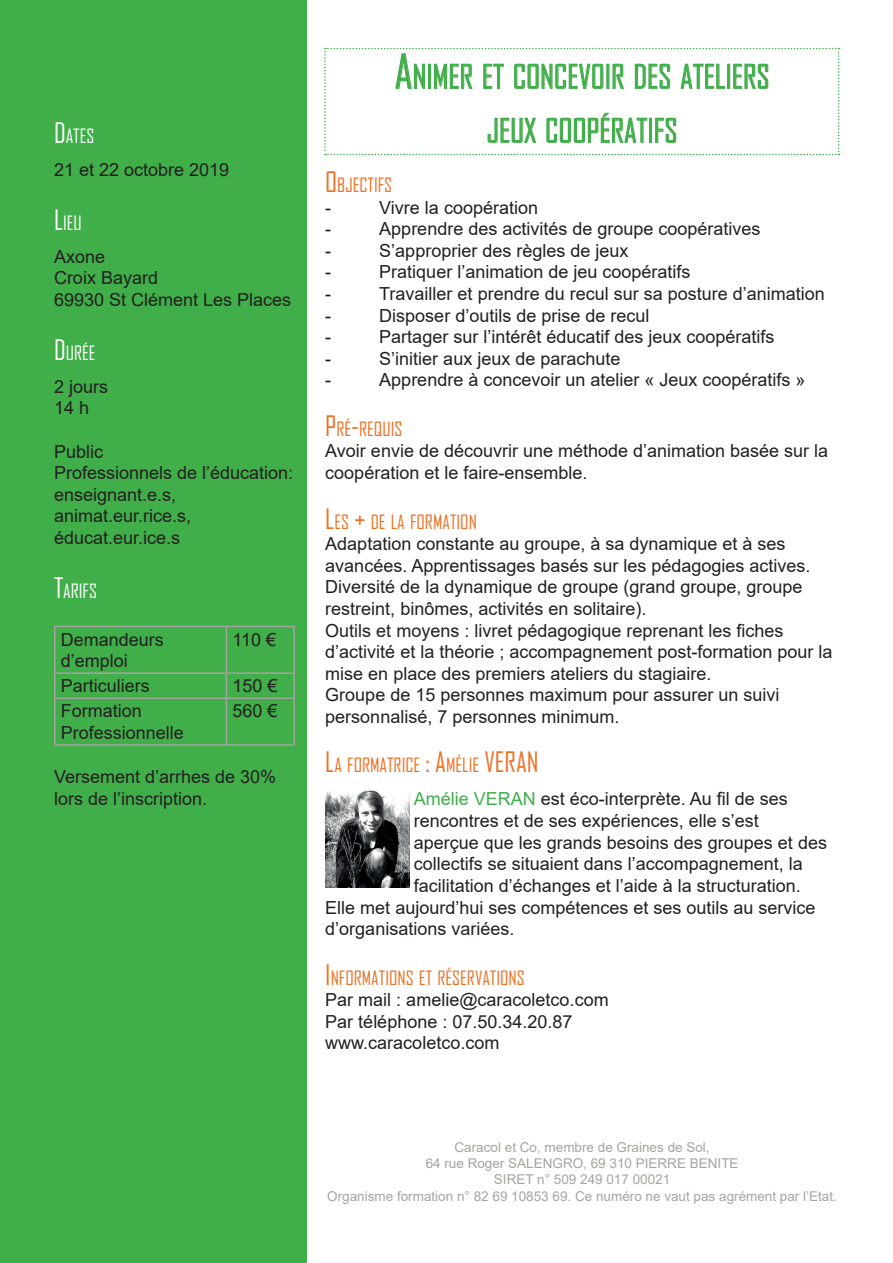
<style>
.page{position:relative;width:893px;height:1263px;background:#fff}
.page>*{position:absolute;margin:0;border:0;box-sizing:border-box;transform-origin:0 0}
.t1{font:31.5px/54px "Agency FB";color:#40ae49;text-align:center}
.t2{font:18.9px "Agency FB";color:#ed7023}
.t3{font:18.9px "Agency FB";color:#fff}
.t4{font:18px/21.6px "Arial";color:#231f20}
.t5{font:13.5px/16.2px "Arial";color:#a5a49f;text-align:center}
.s1{font-size:27px}
.s2{font-size:45px}
.s3{color:#40ae49}
</style>
<div class="page">
<div style="left:0;top:0;width:306px;height:1263px;background:#40ae49"></div>
<hr style="left:226px;top:627px;width:1px;height:45px;background:#a5a49f">
<hr style="left:54px;top:672px;width:172px;height:2px;background:#a5a49f">
<hr style="left:226px;top:672px;width:69px;height:2px;background:#a5a49f">
<svg style="left:226px;top:674px;width:1px;height:23px"></svg>
<hr style="left:54px;top:697px;width:172px;height:2px;background:#a5a49f">
<hr style="left:226px;top:697px;width:69px;height:2px;background:#a5a49f">
<hr style="left:226px;top:699px;width:1px;height:45px;background:#a5a49f">
<hr style="left:54px;top:626px;width:172px;height:1px;background:#a5a49f">
<hr style="left:54px;top:627px;width:2px;height:45px;background:#a5a49f">
<hr style="left:226px;top:626px;width:69px;height:1px;background:#a5a49f">
<hr style="left:293px;top:627px;width:2px;height:45px;background:#a5a49f">
<hr style="left:54px;top:674px;width:2px;height:23px;background:#a5a49f">
<hr style="left:293px;top:674px;width:2px;height:23px;background:#a5a49f">
<hr style="left:54px;top:699px;width:2px;height:45px;background:#a5a49f">
<hr style="left:293px;top:699px;width:2px;height:45px;background:#a5a49f">
<hr style="left:54px;top:744px;width:172px;height:2px;background:#a5a49f">
<hr style="left:226px;top:744px;width:69px;height:2px;background:#a5a49f">
<svg style="left:324px;top:48px;width:516px;height:107px"></svg>
<img style="left:325px;top:790px;width:84px;height:97px">
<p class="t3" style="left:54px;top:124px;width:42px"><span class="s1">D</span>ATES</p>
<p class="t4" style="left:54px;top:158px;width:177px">21 et 22 octobre 2019</p>
<p class="t3" style="left:54px;top:211px;width:29px"><span class="s1">L</span>IEU</p>
<p class="t4" style="left:54px;top:245px;width:239px">Axone<br>Croix Bayard<br>69930 St Clément Les Places</p>
<p class="t3" style="left:54px;top:341px;width:43px"><span class="s1">D</span>URÉE</p>
<p class="t4" style="left:54px;top:376px;width:56px">2 jours<br>14 h</p>
<p class="t4" style="left:54px;top:440px;width:241px">Public<br>Professionnels de l’éducation: enseignant.e.s, animat.eur.rice.s, éducat.eur.ice.s</p>
<p class="t3" style="left:54px;top:579px;width:44px"><span class="s1">T</span>ARIFS</p>
<p class="t4" style="left:61px;top:628px;width:105px">Demandeurs d’emploi</p>
<p class="t4" style="left:232px;top:628px;width:45px">110 €</p>
<p class="t4" style="left:61px;top:675px;width:91px">Particuliers</p>
<p class="t4" style="left:232px;top:675px;width:47px">150 €</p>
<p class="t4" style="left:61px;top:700px;width:125px">Formation<br>Professionnelle</p>
<p class="t4" style="left:232px;top:700px;width:47px">560 €</p>
<p class="t4" style="left:54px;top:766px;width:224px">Versement d’arrhes de 30% lors de l’inscription.</p>
<h1 class="t1" style="left:395px;top:49px;width:377px"><span class="s2">A</span>NIMER ET CONCEVOIR DES ATELIERS<br>JEUX COOPÉRATIFS</h1>
<p class="t2" style="left:325px;top:173px;width:68px"><span class="s1">O</span> BJECTIFS</p>
<p class="t4" style="left:325px;top:196px;width:7px">-</p>
<p class="t4" style="left:379px;top:196px;width:160px">Vivre la coopération</p>
<p class="t4" style="left:325px;top:218px;width:7px">-</p>
<p class="t4" style="left:379px;top:218px;width:383px">Apprendre des activités de groupe coopératives</p>
<p class="t4" style="left:325px;top:239px;width:7px">-</p>
<p class="t4" style="left:379px;top:239px;width:251px">S’approprier des règles de jeux</p>
<p class="t4" style="left:325px;top:261px;width:7px">-</p>
<p class="t4" style="left:379px;top:261px;width:313px">Pratiquer l’animation de jeu coopératifs</p>
<p class="t4" style="left:325px;top:283px;width:7px">-</p>
<p class="t4" style="left:379px;top:283px;width:447px">Travailler et prendre du recul sur sa posture d’animation</p>
<p class="t4" style="left:325px;top:304px;width:7px">-</p>
<p class="t4" style="left:379px;top:304px;width:272px">Disposer d’outils de prise de recul</p>
<p class="t4" style="left:325px;top:326px;width:7px">-</p>
<p class="t4" style="left:379px;top:326px;width:397px">Partager sur l’intérêt éducatif des jeux coopératifs</p>
<p class="t4" style="left:325px;top:347px;width:7px">-</p>
<p class="t4" style="left:379px;top:347px;width:243px">S’initier aux jeux de parachute</p>
<p class="t4" style="left:325px;top:369px;width:7px">-</p>
<p class="t4" style="left:379px;top:369px;width:428px">Apprendre à concevoir un atelier « Jeux coopératifs »</p>
<p class="t2" style="left:325px;top:417px;width:79px"><span class="s1">P</span>RÉ<span class="s1">-</span>REQUIS</p>
<p class="t4" style="left:325px;top:440px;width:504px">Avoir envie de découvrir une méthode d’animation basée sur la coopération et le faire-ensemble.</p>
<p class="t2" style="left:325px;top:510px;width:153px"><span class="s1">L</span>ES <span class="s1">+</span> DE LA FORMATION</p>
<p class="t4" style="left:325px;top:533px;width:509px">Adaptation constante au groupe, à sa dynamique et à ses avancées. Apprentissages basés sur les pédagogies actives.<br>Diversité de la dynamique de groupe (grand groupe, groupe restreint, binômes, activités en solitaire).<br>Outils et moyens : livret pédagogique reprenant les fiches d’activité et la théorie ; accompagnement post-formation pour la mise en place des premiers ateliers du stagiaire.<br>Groupe de 15 personnes maximum pour assurer un suivi personnalisé, 7 personnes minimum.</p>
<p class="t2" style="left:325px;top:754px;width:212px"><span class="s1">L</span>A FORMATRICE <span class="s1">: A</span>MÉLIE <span class="s1">VERAN</span></p>
<p class="t4" style="left:414px;top:788px;width:376px"><span class="s3">Amélie VERAN</span> est éco-interprète. Au fil de ses</p>
<p class="t4" style="left:414px;top:810px;width:347px">rencontres et de ses expériences, elle s’est</p>
<p class="t4" style="left:414px;top:831px;width:415px">aperçue que les grands besoins des groupes et des</p>
<p class="t4" style="left:414px;top:853px;width:391px">collectifs se situaient dans l’accompagnement, la</p>
<p class="t4" style="left:414px;top:875px;width:389px">facilitation d’échanges et l’aide à la structuration.</p>
<p class="t4" style="left:325px;top:896px;width:492px">Elle met aujourd’hui ses compétences et ses outils au service</p>
<p class="t4" style="left:325px;top:918px;width:191px">d’organisations variées.</p>
<p class="t2" style="left:325px;top:966px;width:201px"><span class="s1">I</span> NFORMATIONS ET RÉSERVATIONS</p>
<p class="t4" style="left:325px;top:989px;width:285px">Par mail : amelie@caracoletco.com<br>Par téléphone : 07.50.34.20.87 www.caracoletco.com</p>
<p class="t5" style="left:327px;top:1139px;width:511px">Caracol et Co, membre de Graines de Sol,<br>64 rue Roger SALENGRO, 69 310 PIERRE BENITE<br>SIRET n° 509 249 017 00021<br>Organisme formation n° 82 69 10853 69. Ce numéro ne vaut pas agrément par l’Etat.</p>
</div>
